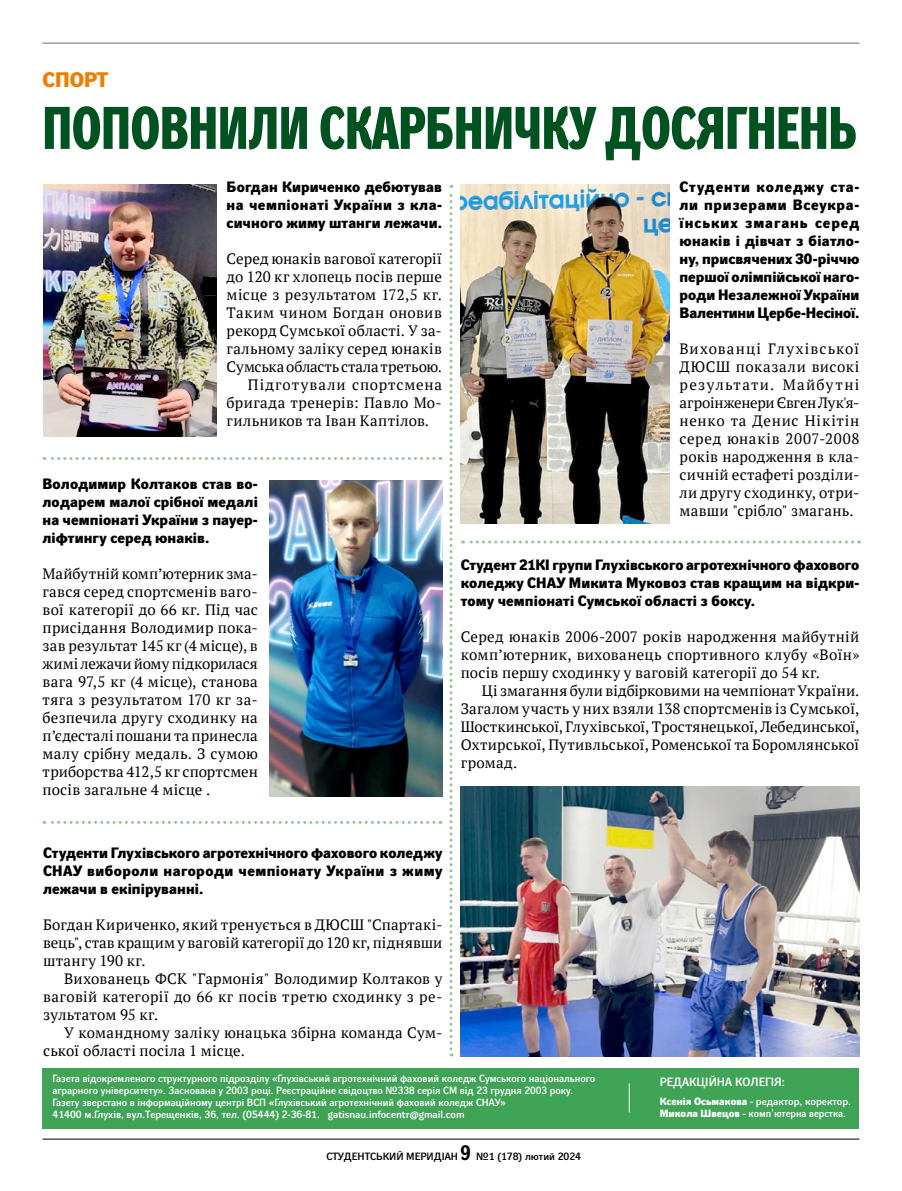
<style>
.page{position:relative;width:902px;height:1191px;background:#fff}
.page>*{position:absolute;margin:0;border:0;box-sizing:border-box;transform-origin:0 0}
.t1{font:700 60px "DG Pro 23";color:#005321}
.t2{font:700 21px "DG Pro 43";color:#ef7d00}
.t3{font:15px/18px "PT Serif Pro";letter-spacing:.015em;color:#000;text-align:justify}
.t4{font:700 15px/18px "DG Pro 43";letter-spacing:.005em;color:#000;text-align:justify}
.t5{font:15px "PT Serif Pro";letter-spacing:-.01em;color:#000}
.t6{font:15px "PT Serif Pro";letter-spacing:.065em;color:#000}
.t7{font:12px "DG Pro 43";color:#fff}
.t8{font:10.5px/12px "DG Pro 43";color:#fff}
.t9{font:10.5px "DG Pro 43";color:#000}
.s1{font-family:"DG Pro 32";font-weight:700;font-size:21px}
.s2{font-weight:700}
</style>
<div class="page">
<hr style="left:43px;top:1138px;width:816px;height:1px;background:#000">
<hr style="left:43px;top:42px;width:816px;height:2px;background:#9d9d9c">
<div style="left:43px;top:1067px;width:816px;height:61px;background:#40a457"></div>
<svg style="left:628px;top:1083px;width:1px;height:29px"></svg>
<svg style="left:449px;top:185px;width:3px;height:871px"></svg>
<svg style="left:44px;top:457px;width:390px;height:3px"></svg>
<svg style="left:44px;top:821px;width:390px;height:3px"></svg>
<svg style="left:462px;top:540px;width:390px;height:3px"></svg>
<img style="left:43px;top:185px;width:173px;height:252px">
<img style="left:269px;top:480px;width:173px;height:317px">
<img style="left:460px;top:786px;width:399px;height:270px">
<img style="left:460px;top:185px;width:209px;height:338px">
<h2 class="t2" style="left:43px;top:67px;width:67px">СПОРТ</h2>
<h1 class="t1" style="left:43px;top:94px;width:816px">ПОПОВНИЛИ СКАРБНИЧКУ ДОСЯГНЕНЬ</h1>
<p class="t4" style="left:227px;top:178px;width:217px">Богдан Кириченко дебютував на чемпіонаті України з кла&shy;сичного жиму штанги лежачи.</p>
<p class="t3" style="left:227px;top:249px;width:217px">Серед юнаків вагової категорії</p>
<p class="t3" style="left:227px;top:267px;width:217px">до 120 кг хлопець посів перше</p>
<p class="t3" style="left:227px;top:285px;width:217px">місце з результатом 172,5 кг.</p>
<p class="t3" style="left:227px;top:303px;width:217px">Таким чином Богдан оновив</p>
<p class="t3" style="left:227px;top:321px;width:217px">рекорд Сумської області. У за-</p>
<p class="t3" style="left:227px;top:339px;width:217px">гальному заліку серед юнаків</p>
<p class="t5" style="left:227px;top:357px;width:217px">Сумська область стала третьою.</p>
<p class="t6" style="left:248px;top:375px;width:195px">Підготували спортсмена</p>
<p class="t3" style="left:227px;top:393px;width:217px">бригада тренерів: Павло Мо-</p>
<p class="t3" style="left:227px;top:411px;width:204px">гильников та Іван Каптілов.</p>
<p class="t4" style="left:43px;top:475px;width:217px">Володимир Колтаков став во&shy;лодарем малої срібної медалі на чемпіонаті України з пауер&shy;ліфтингу серед юнаків.</p>
<p class="t3" style="left:43px;top:564px;width:217px">Майбутній комп’ютерник зма&shy;гався серед спортсменів ваго&shy;вої категорії до 66 кг. Під час присідання Володимир пока&shy;зав результат 145 кг (4 місце), в жимі лежачи йому підкорилася вага 97,5 кг (4 місце), станова тяга з результатом 170 кг за&shy;безпечила другу сходинку на п’єдесталі пошани та принесла малу срібну медаль. З сумою триборства 412,5 кг спортсмен посів загальне 4 місце .</p>
<p class="t4" style="left:679px;top:178px;width:181px">Студенти коледжу ста&shy;ли призерами Всеукра&shy;їнських змагань серед юнаків і дівчат з біатло&shy;ну, присвячених 30-річчю першої олімпійської наго&shy;роди Незалежної України Валентини Цербе-Несіної.</p>
<p class="t3" style="left:679px;top:339px;width:181px">Вихованці Глухівської ДЮСШ показали високі результати. Майбутні агроінженери Євген Лук'я&shy;ненко та Денис Нікітін серед юнаків 2007-2008 років народження в кла&shy;сичній естафеті розділи&shy;ли другу сходинку, отри&shy;мавши "срібло" змагань.</p>
<p class="t4" style="left:460px;top:556px;width:400px">Студент 21КІ групи Глухівського агротехнічного фахового коледжу СНАУ Микита Муковоз став кращим на відкри&shy;тому чемпіонаті Сумської області з боксу.</p>
<p class="t3" style="left:460px;top:627px;width:400px">Серед юнаків 2006-2007 років народження майбутній комп’ютерник, вихованець спортивного клубу «Воїн» посів першу сходинку у ваговій категорії до 54 кг.</p>
<p class="t3" style="left:460px;top:681px;width:400px;text-indent:21px">Ці змагання були відбірковими на чемпіонат України.<br>Загалом участь у них взяли 138 спортсменів із Сумської, Шосткинської, Глухівської, Тростянецької, Лебединської, Охтирської, Путивльської, Роменської та Боромлянської громад.</p>
<p class="t4" style="left:43px;top:844px;width:401px">Студенти Глухівського агротехнічного фахового коледжу СНАУ вибороли нагороди чемпіонату України з жиму лежачи в екіпіруванні.</p>
<p class="t3" style="left:43px;top:915px;width:401px">Богдан Кириченко, який тренується в ДЮСШ "Спартакі&shy;вець", став кращим у ваговій категорії до 120 кг, піднявши штангу 190 кг.</p>
<p class="t3" style="left:43px;top:969px;width:401px;text-indent:21px">Вихованець ФСК "Гармонія" Володимир Колтаков у ваговій категорії до 66 кг посів третю сходинку з ре&shy;зультатом 95 кг.</p>
<p class="t3" style="left:43px;top:1023px;width:401px;text-indent:21px">У командному заліку юнацька збірна команда Сум&shy;ської області посіла 1 місце.</p>
<p class="t8" style="left:53px;top:1072px;width:544px">Газета відокремленого структурного підрозділу «Глухівський агротехнічний фаховий коледж Сумського національного аграрного університету». Заснована у 2003 році. Реєстраційне свідоцтво №338 серія СМ від 23 грудня 2003 року.<br>Газету зверстано в інформаційному центрі ВСП «Глухівський агротехнічний фаховий коледж СНАУ»<br>41400 м.Глухів, вул.Терещенків, 36, тел. (05444) 2-36-81. gatisnau.infocentr@gmail.com</p>
<p class="t9" style="left:326px;top:1150px;width:256px">СТУДЕНТСЬКИЙ МЕРИДІАН <span class="s1">9</span> №1 (178) лютий 2024</p>
<p class="t7" style="left:659px;top:1074px;width:127px">РЕДАКЦІЙНА КОЛЕГІЯ:</p>
<p class="t8" style="left:659px;top:1095px;width:193px"><span class="s2">Ксенія Осьмакова</span> - редактор, коректор.<br><span class="s2">Микола Швецов</span> - комп’ютерна верстка.</p>
</div>
